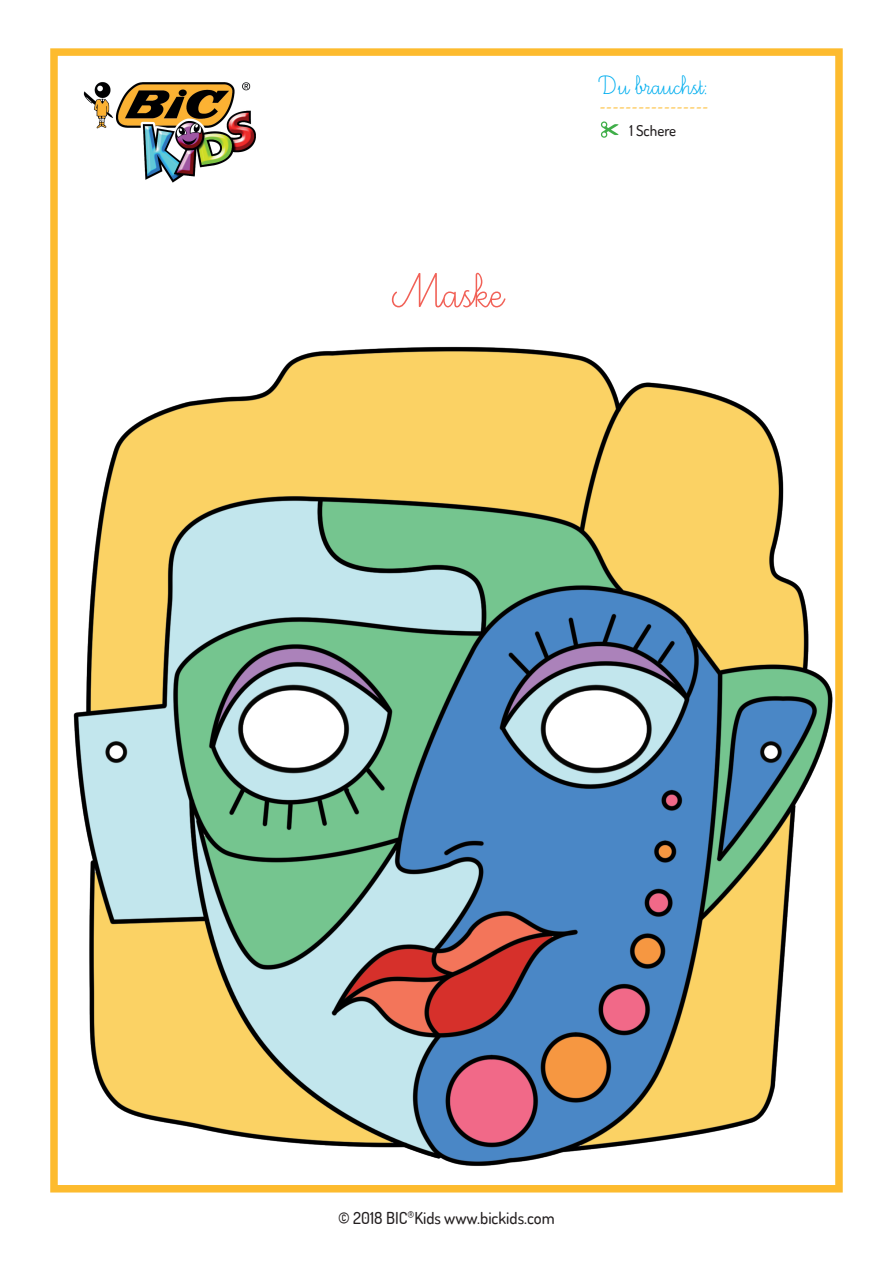
<style>
.page{position:relative;width:893px;height:1263px;background:#fff}
.page>*{position:absolute;margin:0;border:0;box-sizing:border-box;transform-origin:0 0}
.t1{font:60px "Ecriture A Romain Orne";color:#f16157}
.t2{font:33px "Ecriture A Romain Orne";color:#00aeef}
.t3{font:18px "Minion Pro";color:#fdbb2e}
.t4{font:500 16.5px "Dosis";color:#231f20}
.t5{font:500 15px "Dosis";color:#231f20}
</style>
<div class="page">
<div style="left:50px;top:48px;width:793px;height:1144px;border:8px solid #fdbb2e"></div>
<img style="left:83px;top:82px;width:173px;height:101px">
<svg style="left:600px;top:121px;width:19px;height:17px"></svg>
<img style="left:58px;top:338px;width:776px;height:855px">
<h1 class="t1" style="left:390px;top:262px;width:114px">Maske</h1>
<h2 class="t2" style="left:600px;top:69px;width:110px">Du brauchst:</h2>
<p class="t3" style="left:600px;top:94px;width:110px">-----------------</p>
<p class="t5" style="left:629px;top:121px;width:48px">1 Schere</p>
<p class="t4" style="left:338px;top:1207px;width:218px">© 2018 BIC<sup>®</sup>Kids www.bickids.com</p>
</div>
